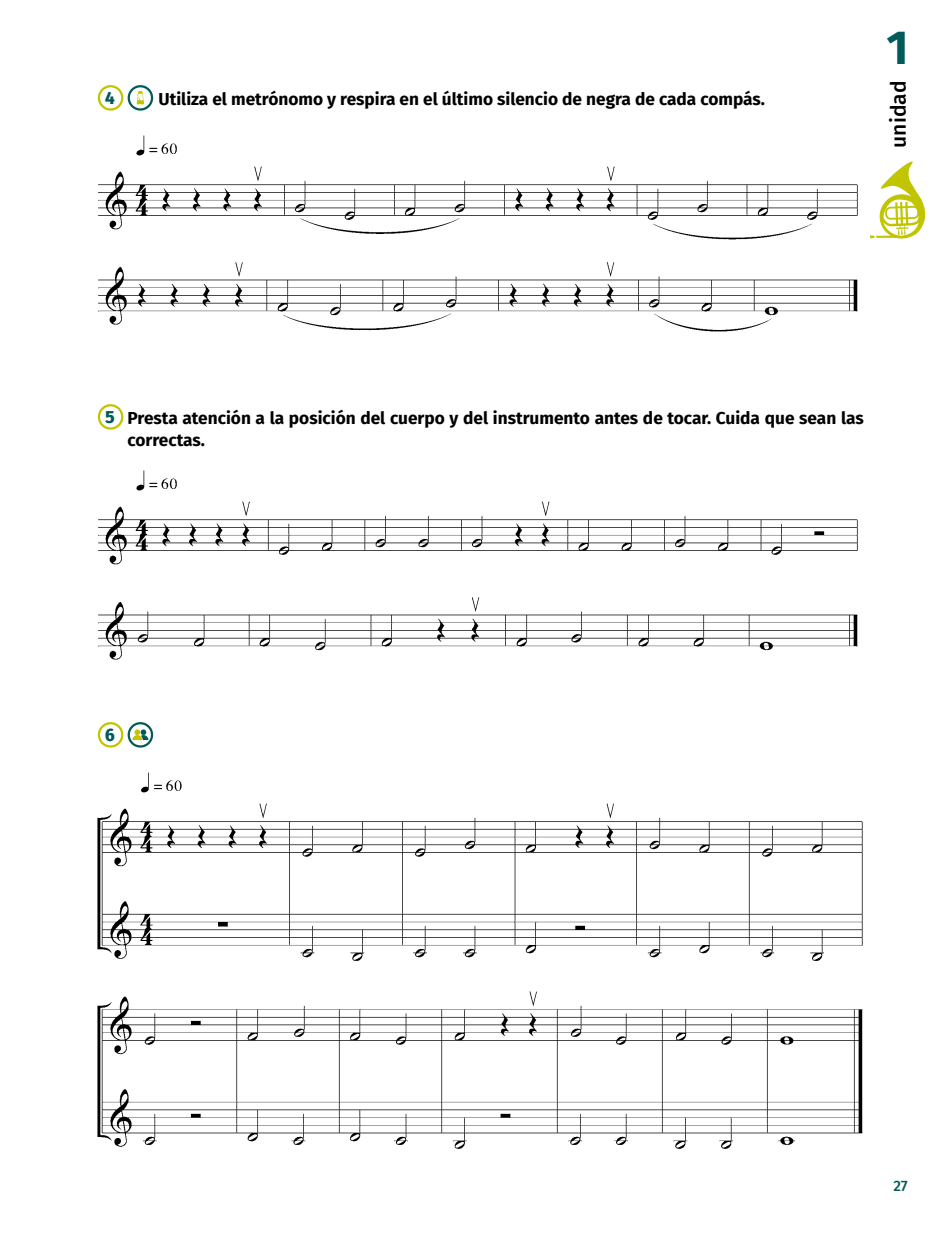
<style>
.page{position:relative;width:936px;height:1234px;background:#fff}
.page>*{position:absolute;margin:0;border:0;box-sizing:border-box;transform-origin:0 0}
.t1{font:700 48px "Fira Sans";color:#025a59}
.t2{font:500 21px "Fira Sans";color:#000}
.t3{font:700 17.25px/22.5px "Fira Sans";color:#000}
.t4{font:800 17.25px "Fira Sans";color:#025a59}
.t5{font:500 15px "Fira Sans";color:#025a59}
</style>
<div class="page">
<svg style="left:910px;top:161px;width:16px;height:76px"></svg>
<img style="left:98px;top:135px;width:812px;height:197px">
<img style="left:98px;top:470px;width:760px;height:190px">
<img style="left:97px;top:772px;width:766px;height:377px">
<div style="left:98px;top:85px;width:25px;height:26px;border:2px solid #c0c500;border-radius:50%"></div>
<svg style="left:129px;top:86px;width:23px;height:23px"></svg>
<div style="left:128px;top:85px;width:25px;height:26px;border:2px solid #025a59;border-radius:50%"></div>
<svg style="left:137px;top:91px;width:7px;height:14px"></svg>
<div style="left:98px;top:404px;width:25px;height:25px;border:2px solid #c0c500;border-radius:50%"></div>
<div style="left:98px;top:722px;width:25px;height:25px;border:2px solid #c0c500;border-radius:50%"></div>
<svg style="left:129px;top:723px;width:23px;height:23px"></svg>
<div style="left:128px;top:722px;width:25px;height:25px;border:2px solid #025a59;border-radius:50%"></div>
<svg style="left:132px;top:729px;width:16px;height:10px"></svg>
<p class="t4" style="left:105px;top:83px;width:11px">4</p>
<p class="t3" style="left:158px;top:86px;width:608px">Utiliza el metrónomo y respira en el último silencio de negra de cada compás.</p>
<h1 class="t1" style="left:886px;top:7px;width:24px">1</h1>
<p class="t2" style="left:881px;top:148px;width:68px;rotate:-90deg">unidad</p>
<p class="t4" style="left:105px;top:402px;width:11px">5</p>
<p class="t3" style="left:128px;top:405px;width:737px">Presta atención a la posición del cuerpo y del instrumento antes de tocar. Cuida que sean las correctas.</p>
<p class="t4" style="left:105px;top:720px;width:11px">6</p>
<p class="t5" style="left:893px;top:1173px;width:16px">27</p>
</div>
